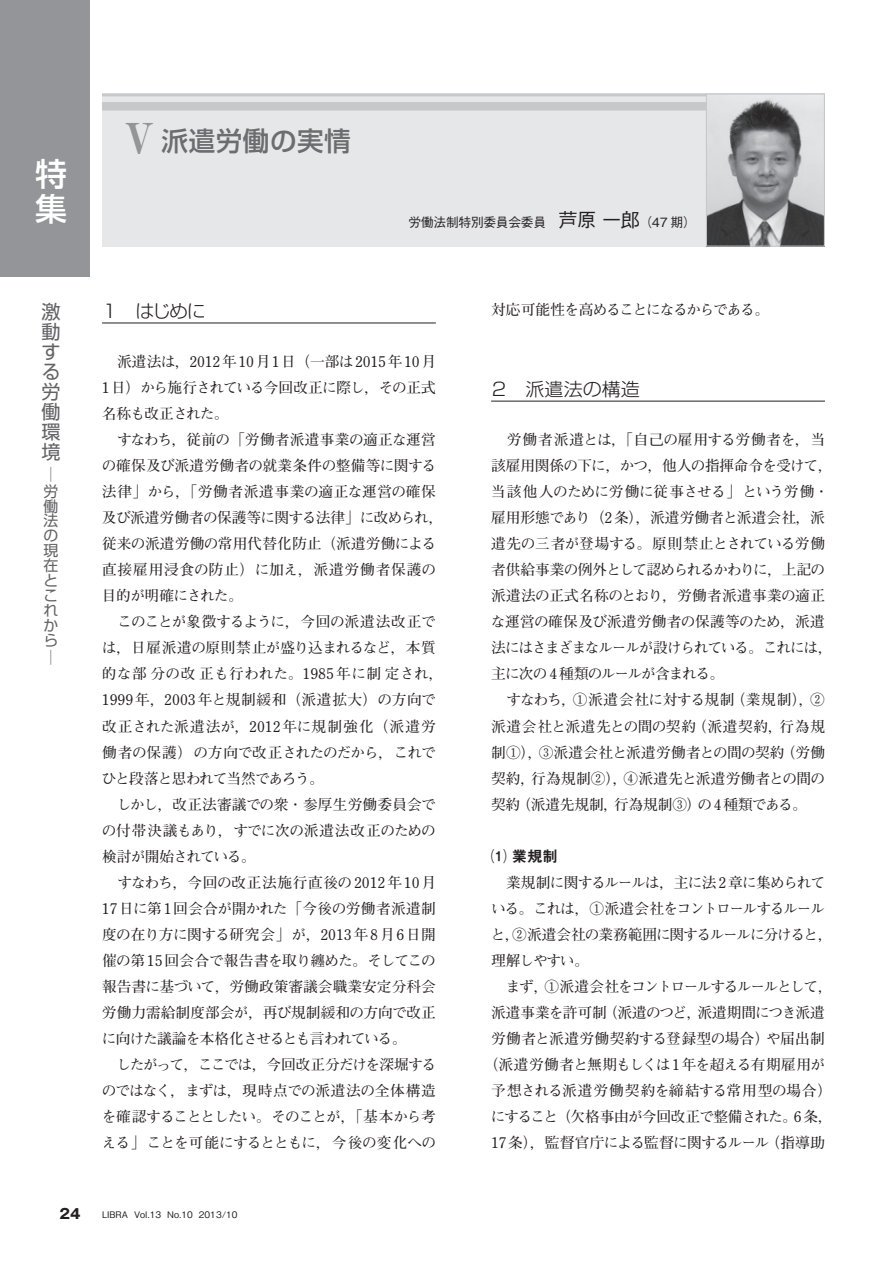
<style>
.page{position:relative;width:893px;height:1263px;background:#fff}
.page>*{position:absolute;margin:0;border:0;box-sizing:border-box;transform-origin:0 0}
.t1{font:500 31.95px/35.1px "Shin Go Pro";color:#fff}
.t2{font:500 26.55px "Shin Go Pro";letter-spacing:.02em;color:#6c6d70}
.t3{font:19.2px/20.1px "Shin Go Pro";color:#636366;text-align:justify}
.t4{font:300 18.15px "Shin Go Pro";letter-spacing:-.005em;color:#231f20;scale:1.05 1}
.t5{font:15.45px "Midashi Go Pro MB31";color:#231f20}
.t6{font:14.85px/14.9px "Shin Go Pro";color:#636366}
.t7{font:700 14.7px/26.1px "Futo Min A101 Pro";letter-spacing:-.03em;color:#231f20}
.t8{font:700 14.7px "Futo Min A101 Pro";letter-spacing:-.075em;color:#231f20}
.t9{font:700 14.7px "Futo Min A101 Pro";letter-spacing:-.09em;color:#231f20}
.t10{font:700 14.7px "Futo Min A101 Pro";letter-spacing:-.05em;color:#231f20}
.t11{font:700 14.7px "Futo Min A101 Pro";letter-spacing:-.08em;color:#231f20}
.t12{font:700 14.7px "Futo Min A101 Pro";letter-spacing:-.01em;color:#231f20}
.t13{font:700 14.7px "Futo Min A101 Pro";letter-spacing:.03em;color:#231f20}
.t14{font:700 14.7px "Futo Min A101 Pro";letter-spacing:-.085em;color:#231f20}
.t15{font:700 13.8px "Gothic MB101 Pro";color:#231f20}
.t16{font:500 12.75px "Gothic BBB Pro";letter-spacing:-.02em;color:#231f20}
.t17{font:500 9px "Gothic BBB Pro";color:#231f20}
.s1{font-family:"Midashi Min Pro MA31";font-weight:400;font-size:42.45px;color:#939598}
.s2{font-size:19.2px}
</style>
<div class="page">
<div style="left:0;top:0;width:89px;height:276px;background:#939598"></div>
<div style="left:102px;top:94px;width:723px;height:153px;background:#e6e7e9"></div>
<hr style="left:102px;top:94px;width:723px;height:2px;background:#c7c8ca">
<div style="left:102px;top:102px;width:723px;height:9px;background:#c7c8ca"></div>
<hr style="left:102px;top:323px;width:334px;height:1px;background:#231f20">
<hr style="left:491px;top:401px;width:334px;height:1px;background:#231f20">
<img style="left:708px;top:99px;width:115px;height:146px">
<div style="left:706px;top:94px;width:119px;height:153px;border:1px solid #c7c8ca"></div>
<h1 class="t1" style="left:35px;top:152px;width:33px">特集</h1>
<h3 class="t3" style="left:41px;top:299px;width:20px">激動する労働環境</h3>
<p class="t6" style="left:44px;top:464px;width:15px;line-height:17.1px">─労</p>
<p class="t6" style="left:44px;top:497px;width:16px;text-align:justify">働法の現在とこれから</p>
<p class="t6" style="left:44px;top:648px;width:9px">─</p>
<h2 class="t2" style="left:118px;top:119px;width:234px"><span class="s1">Ⅴ</span>派遣労働の実情</h2>
<p class="t16" style="left:409px;top:212px;width:289px">労働法制特別委員会委員　<span class="s2">芦原 一郎</span>（47 期）</p>
<p class="t4" style="left:103px;top:296px;width:100px">1　はじめに</p>
<p class="t7" style="left:102px;top:347px;width:343px">　派遣法は，2012年10月1日（一部は2015年10月<br>1日）から施行されている今回改正に際し，その正式名称も改正された。<br>　すなわち，従前の「労働者派遣事業の適正な運営の確保及び派遣労働者の就業条件の整備等に関する法律」から，「労働者派遣事業の適正な運営の確保及び派遣労働者の保護等に関する法律」に改められ，従来の派遣労働の常用代替化防止（派遣労働による直接雇用浸食の防止）に加え，派遣労働者保護の目的が明確にされた。<br>　このことが象徴するように，今回の派遣法改正では，日雇派遣の原則禁止が盛り込まれるなど，本質的な部分の改正も行われた。1985年に制定され，<br>1999年，2003年と規制緩和（派遣拡大）の方向で改正された派遣法が，2012年に規制強化（派遣労働者の保護）の方向で改正されたのだから，これでひと段落と思われて当然であろう。<br>　しかし，改正法審議での衆・参厚生労働委員会での付帯決議もあり，すでに次の派遣法改正のための検討が開始されている。<br>　すなわち，今回の改正法施行直後の2012年10月<br>17日に第1回会合が開かれた「今後の労働者派遣制度の在り方に関する研究会」が，2013年8月6日開催の第 15 回会合で報告書を取り纏めた。そしてこの報告書に基づいて，労働政策審議会職業安定分科会労働力需給制度部会が，再び規制緩和の方向で改正に向けた議論を本格化させるとも言われている。<br>　したがって，ここでは，今回改正分だけを深堀するのではなく，まずは，現時点での派遣法の全体構造を確認することとしたい。そのことが，「基本から考える」ことを可能にするとともに，今後の変化への</p>
<p class="t14" style="left:491px;top:298px;width:280px">対応可能性を高めることになるからである。</p>
<p class="t4" style="left:492px;top:374px;width:143px">2　派遣法の構造</p>
<p class="t7" style="left:491px;top:425px;width:343px">　労働者派遣とは，「自己の雇用する労働者を，当該雇用関係の下に，かつ，他人の指揮命令を受けて，当該他人のために労働に従事させる」という労働・雇用形態であり（2条），派遣労働者と派遣会社，派遣先の三者が登場する。原則禁止とされている労働者供給事業の例外として認められるかわりに，上記の派遣法の正式名称のとおり，労働者派遣事業の適正な運営の確保及び派遣労働者の保護等のため，派遣法にはさまざまなルールが設けられている。これには，主に次の 4 種類のルールが含まれる。<br>　すなわち，①派遣会社に対する規制（業規制），②派遣会社と派遣先との間の契約（派遣契約，行為規制①），③派遣会社と派遣労働者との間の契約（労働契約，行為規制②），④派遣先と派遣労働者との間の契約（派遣先規制，行為規制③）の4種類である。</p>
<p class="t5" style="left:491px;top:844px;width:68px">⑴ 業規制</p>
<p class="t7" style="left:491px;top:867px;width:335px">　業規制に関するルールは，主に法 2 章に集められて</p>
<p class="t11" style="left:491px;top:897px;width:336px">いる。これは，①派遣会社をコントロールするルール</p>
<p class="t8" style="left:491px;top:923px;width:343px">と，②派遣会社の業務範囲に関するルールに分けると，</p>
<p class="t7" style="left:491px;top:946px;width:100px">理解しやすい。</p>
<p class="t9" style="left:491px;top:975px;width:343px">　まず，①派遣会社をコントロールするルールとして，</p>
<p class="t12" style="left:491px;top:1001px;width:335px">派遣事業を許可制（派遣のつど，派遣期間につき派遣</p>
<p class="t13" style="left:491px;top:1027px;width:335px">労働者と派遣労働契約する登録型の場合）や届出制</p>
<p class="t7" style="left:483px;top:1050px;width:343px">（派遣労働者と無期もしくは1 年を超える有期雇用が</p>
<p class="t7" style="left:491px;top:1076px;width:343px">予想される派遣労働契約を締結する常用型の場合）</p>
<p class="t10" style="left:491px;top:1105px;width:343px">にすること（欠格事由が今回改正で整備された。6 条，</p>
<p class="t7" style="left:491px;top:1128px;width:335px">17 条），監督官庁による監督に関するルール（指導助</p>
<p class="t15" style="left:60px;top:1202px;width:22px">24</p>
<p class="t17" style="left:102px;top:1207px;width:137px">LIBRA Vol.13 No.10 2013/10</p>
</div>
